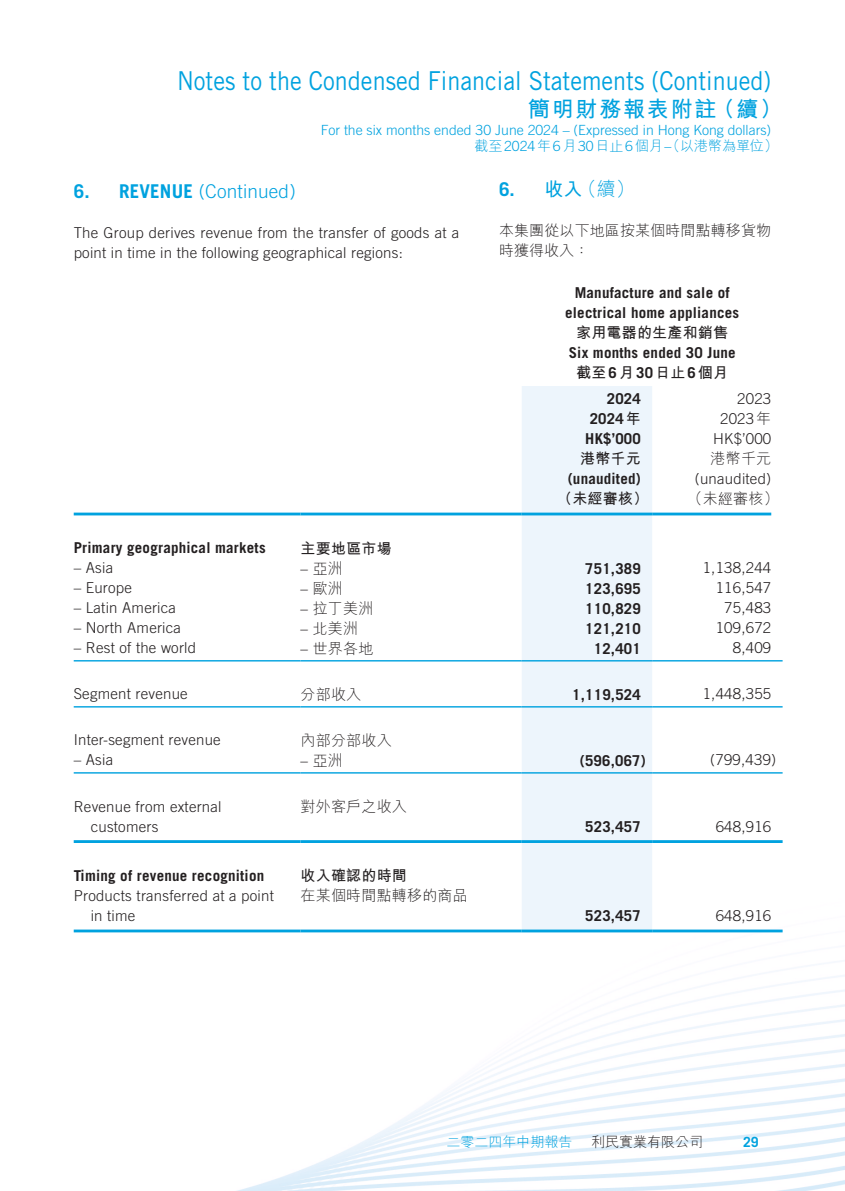
<style>
.page{position:relative;width:845px;height:1191px;background:#fff}
.page>*{position:absolute;margin:0;border:0;box-sizing:border-box;transform-origin:0 0}
.t1{font:26px "Trade Gothic LT Std";color:#00a2df;scale:.9 1}
.t2{font:700 22px "M Hei HK";letter-spacing:.08em;color:#00a2df}
.t3{font:300 19px "Trade Gothic LT Std";letter-spacing:.01em;color:#00a2df}
.t4{font:300 19px "M Hei HK";color:#00a2df}
.t5{font:300 15px/20px "Trade Gothic LT Std";letter-spacing:.015em;color:#231f20}
.t6{font:700 15px/20px "Trade Gothic LT Std";letter-spacing:.015em;color:#231f20;text-align:center}
.t7{font:300 15px/20px "M Hei HK";letter-spacing:.015em;color:#231f20}
.t8{font:700 15px "M Hei HK";letter-spacing:.015em;color:#231f20}
.t9{font:300 14px "Trade Gothic LT Std";color:#00a2df}
.t10{font:300 14px "M Hei HK";color:#00a2df}
.t11{font:300 14px "M Hei HK";color:#231f20}
.t12{font:700 14px "Trade Gothic LT Std";color:#00a2df}
.s1{font-family:"Trade Gothic LT Std"}
.s2{font-weight:700}
.s3{font-family:"M Hei HK"}
.s4{font-family:"Trade Gothic LT Std";font-weight:700}
</style>
<div class="page">
<img style="left:73px;top:512px;width:772px;height:679px">
<div style="left:522px;top:386px;width:130px;height:543px;background:#edf5fc"></div>
<hr style="left:74px;top:512px;width:226px;height:3px;background:#00a2df">
<hr style="left:300px;top:512px;width:222px;height:3px;background:#00a2df">
<hr style="left:522px;top:512px;width:130px;height:3px;background:#00a2df">
<hr style="left:652px;top:512px;width:119px;height:3px;background:#00a2df">
<hr style="left:74px;top:660px;width:226px;height:1px;background:#00a2df">
<hr style="left:300px;top:660px;width:222px;height:1px;background:#00a2df">
<hr style="left:522px;top:660px;width:130px;height:1px;background:#00a2df">
<hr style="left:652px;top:660px;width:130px;height:1px;background:#00a2df">
<hr style="left:74px;top:706px;width:226px;height:1px;background:#00a2df">
<hr style="left:300px;top:706px;width:222px;height:1px;background:#00a2df">
<hr style="left:522px;top:706px;width:130px;height:1px;background:#00a2df">
<hr style="left:652px;top:706px;width:130px;height:1px;background:#00a2df">
<hr style="left:74px;top:772px;width:226px;height:1px;background:#00a2df">
<hr style="left:300px;top:772px;width:222px;height:1px;background:#00a2df">
<hr style="left:522px;top:772px;width:130px;height:1px;background:#00a2df">
<hr style="left:652px;top:772px;width:130px;height:1px;background:#00a2df">
<hr style="left:74px;top:840px;width:226px;height:3px;background:#00a2df">
<hr style="left:300px;top:840px;width:222px;height:3px;background:#00a2df">
<hr style="left:522px;top:840px;width:130px;height:3px;background:#00a2df">
<hr style="left:652px;top:840px;width:130px;height:3px;background:#00a2df">
<hr style="left:74px;top:929px;width:226px;height:3px;background:#00a2df">
<hr style="left:300px;top:929px;width:222px;height:3px;background:#00a2df">
<hr style="left:522px;top:929px;width:130px;height:3px;background:#00a2df">
<hr style="left:652px;top:929px;width:130px;height:3px;background:#00a2df">
<h1 class="t1" style="left:177px;top:65px;width:662px">Notes to the Condensed Financial Statements (Continued)</h1>
<h2 class="t2" style="left:528px;top:93px;width:256px">簡明財務報表附註（續）</h2>
<p class="t9" style="left:321px;top:121px;width:452px">For the six months ended 30 June 2024 – (Expressed in Hong Kong dollars)</p>
<p class="t10" style="left:474px;top:136px;width:305px">截至<span class="s1">2024</span>年<span class="s1">6</span>月<span class="s1">30</span>日止<span class="s1">6</span>個月<span class="s1">–</span>（以港幣為單位）</p>
<p class="t3" style="left:74px;top:180px;width:223px"><span class="s2">6. REVENUE</span> (Continued)</p>
<p class="t5" style="left:74px;top:222px;width:387px">The Group derives revenue from the transfer of goods at a point in time in the following geographical regions:</p>
<p class="t6" style="left:565px;top:282px;width:175px">Manufacture and sale of electrical home appliances</p>
<p class="t8" style="left:576px;top:322px;width:154px">家用電器的生產和銷售</p>
<p class="t6" style="left:569px;top:342px;width:168px">Six months ended 30 June</p>
<p class="t8" style="left:576px;top:362px;width:153px">截至<span class="s1">6</span>月<span class="s1">30</span>日止<span class="s1">6</span>個月</p>
<p class="t6" style="left:607px;top:388px;width:36px">2024</p>
<p class="t5" style="left:737px;top:388px;width:36px">2023</p>
<p class="t6" style="left:590px;top:408px;width:53px">2024<span class="s3">年</span></p>
<p class="t5" style="left:720px;top:408px;width:53px">2023<span class="s3">年</span></p>
<p class="t6" style="left:585px;top:428px;width:57px">HK$’000</p>
<p class="t5" style="left:713px;top:428px;width:60px">HK$’000</p>
<p class="t8" style="left:580px;top:448px;width:62px">港幣千元</p>
<p class="t7" style="left:710px;top:448px;width:62px">港幣千元</p>
<p class="t6" style="left:568px;top:468px;width:75px">(unaudited)</p>
<p class="t5" style="left:695px;top:468px;width:78px">(unaudited)</p>
<p class="t8" style="left:557px;top:488px;width:93px">（未經審核）</p>
<p class="t7" style="left:687px;top:488px;width:93px">（未經審核）</p>
<p class="t6" style="left:74px;top:538px;width:193px">Primary geographical markets</p>
<p class="t8" style="left:300px;top:537px;width:93px">主要地區市場</p>
<p class="t5" style="left:74px;top:558px;width:41px">– Asia</p>
<p class="t7" style="left:300px;top:557px;width:44px"><span class="s1">–</span> 亞洲</p>
<p class="t6" style="left:585px;top:558px;width:57px">751,389</p>
<p class="t5" style="left:703px;top:558px;width:70px">1,138,244</p>
<p class="t5" style="left:74px;top:578px;width:60px">– Europe</p>
<p class="t7" style="left:300px;top:577px;width:44px"><span class="s1">–</span> 歐洲</p>
<p class="t6" style="left:585px;top:578px;width:57px">123,695</p>
<p class="t5" style="left:715px;top:578px;width:57px">116,547</p>
<p class="t5" style="left:74px;top:598px;width:104px">– Latin America</p>
<p class="t7" style="left:300px;top:597px;width:74px"><span class="s1">–</span> 拉丁美洲</p>
<p class="t6" style="left:585px;top:598px;width:57px">110,829</p>
<p class="t5" style="left:724px;top:598px;width:48px">75,483</p>
<p class="t5" style="left:74px;top:618px;width:109px">– North America</p>
<p class="t7" style="left:300px;top:617px;width:59px"><span class="s1">–</span> 北美洲</p>
<p class="t6" style="left:585px;top:618px;width:57px">121,210</p>
<p class="t5" style="left:715px;top:618px;width:57px">109,672</p>
<p class="t5" style="left:74px;top:638px;width:124px">– Rest of the world</p>
<p class="t7" style="left:300px;top:637px;width:74px"><span class="s1">–</span> 世界各地</p>
<p class="t6" style="left:594px;top:638px;width:48px">12,401</p>
<p class="t5" style="left:733px;top:638px;width:40px">8,409</p>
<p class="t5" style="left:74px;top:684px;width:116px">Segment revenue</p>
<p class="t7" style="left:300px;top:683px;width:62px">分部收入</p>
<p class="t6" style="left:572px;top:684px;width:70px">1,119,524</p>
<p class="t5" style="left:703px;top:684px;width:70px">1,448,355</p>
<p class="t5" style="left:74px;top:730px;width:149px">Inter-segment revenue</p>
<p class="t7" style="left:300px;top:729px;width:93px">內部分部收入</p>
<p class="t5" style="left:74px;top:750px;width:41px">– Asia</p>
<p class="t7" style="left:300px;top:749px;width:44px"><span class="s1">–</span> 亞洲</p>
<p class="t6" style="left:580px;top:750px;width:67px">(596,067)</p>
<p class="t5" style="left:710px;top:750px;width:67px">(799,439)</p>
<p class="t5" style="left:91px;top:796px;width:132px;text-indent:-17px">Revenue from external customers</p>
<p class="t7" style="left:300px;top:795px;width:108px">對外客戶之收入</p>
<p class="t4" style="left:499px;top:176px;width:137px"><span class="s4">6.</span> <span class="s2">收入</span>（續）</p>
<p class="t7" style="left:499px;top:220px;width:274px">本集團從以下地區按某個時間點轉移貨物時獲得收入：</p>
<p class="t6" style="left:585px;top:816px;width:57px">523,457</p>
<p class="t5" style="left:715px;top:816px;width:57px">648,916</p>
<p class="t6" style="left:74px;top:865px;width:192px">Timing of revenue recognition</p>
<p class="t8" style="left:300px;top:864px;width:108px">收入確認的時間</p>
<p class="t5" style="left:91px;top:885px;width:185px;text-indent:-17px">Products transferred at a point in time</p>
<p class="t7" style="left:300px;top:885px;width:169px">在某個時間點轉移的商品</p>
<p class="t6" style="left:585px;top:905px;width:57px">523,457</p>
<p class="t5" style="left:715px;top:905px;width:57px">648,916</p>
<p class="t10" style="left:446px;top:1131px;width:127px">二零二四年中期報告</p>
<p class="t11" style="left:591px;top:1131px;width:113px">利民實業有限公司</p>
<p class="t12" style="left:743px;top:1133px;width:17px">29</p>
</div>
